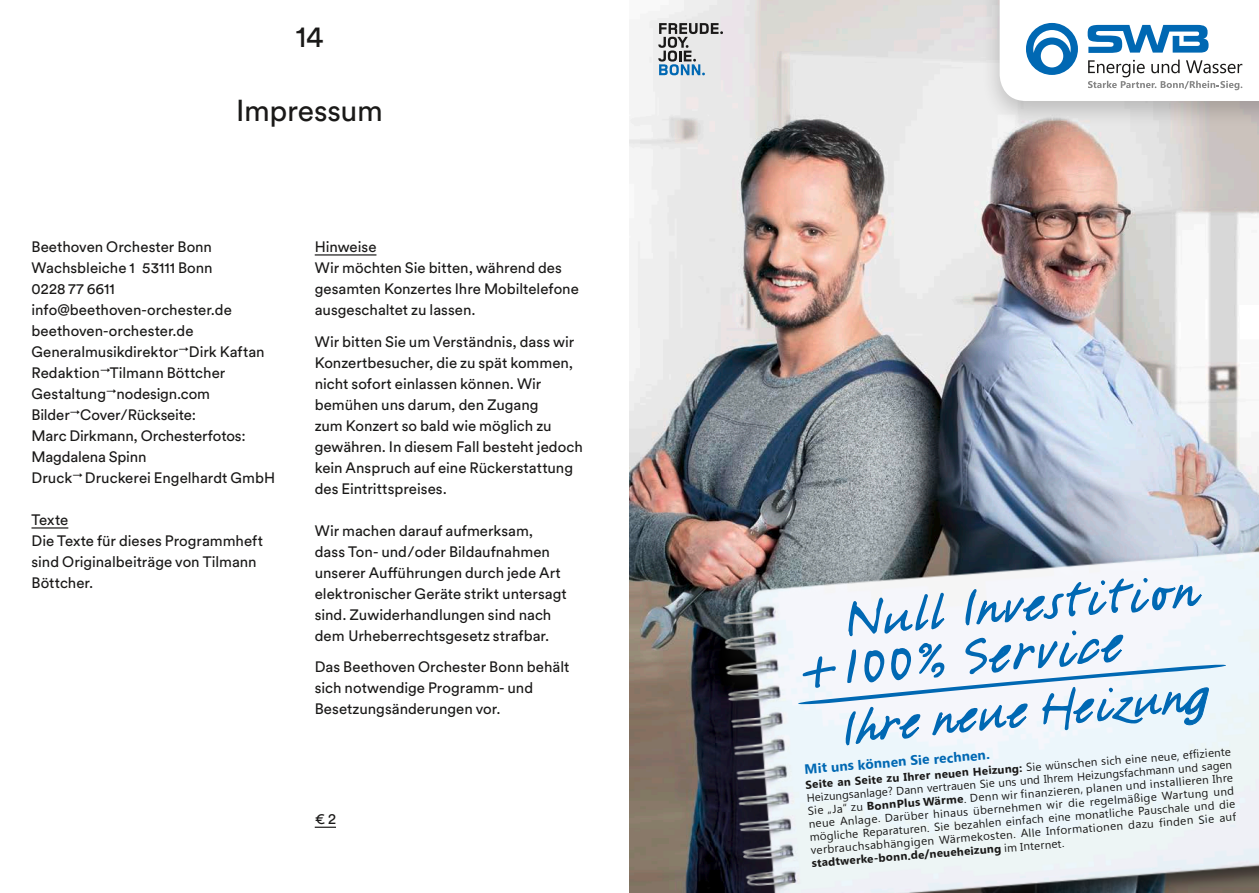
<style>
.page{position:relative;width:1259px;height:893px;background:#fff}
.page>*{position:absolute;margin:0;border:0;box-sizing:border-box;transform-origin:0 0}
.t1{font:30px "Circular Pro";letter-spacing:-.01em;color:#1a1918}
.t2{font:15px/21px "Circular Pro";color:#1a1918}
.t3{font:700 13.5px "Segoe UI";color:#0068b3}
.t4{font:11.25px/13.2px "Segoe UI";color:#1a1918;text-align:justify}
.t5{font:700 11.25px "Segoe UI";color:#1a1918}
.s1{font-weight:700}
.s2{font-size:11.85px}
.s3{font-weight:400}
</style>
<div class="page">
<hr style="left:32px;top:527px;width:36px;height:2px;background:#1a1918">
<svg style="left:315px;top:827px;width:21px;height:1px"></svg>
<svg style="left:314px;top:254px;width:63px;height:2px"></svg>
<img style="left:629px;top:0;width:630px;height:893px">
<svg style="left:658px;top:23px;width:65px;height:52px;background:#acb3b9"></svg>
<div style="left:981px;top:0;width:278px;height:128px;background:#1a1918;opacity:.2"></div>
<img style="left:708px;top:535px;width:551px;height:358px">
<svg style="left:843px;top:524px;width:379px;height:229px;background:#e8f1f6"></svg>
<img style="left:846px;top:417px;width:388px;height:222px">
<svg style="left:790px;top:579px;width:436px;height:166px"></svg>
<svg style="left:999px;top:0;width:260px;height:101px"></svg>
<h1 class="t1" style="left:296px;top:17px;width:29px">14</h1>
<h1 class="t1" style="left:236px;top:90px;width:148px">Impressum</h1>
<p class="t2" style="left:31px;top:236px;width:245px">Beethoven Orchester Bonn<br>Wachsbleiche 1 53111 Bonn<br>0228 77 6611 info@beethoven-orchester.de beethoven-orchester.de<br>Generalmusikdirektor<sup>→</sup>Dirk Kaftan<br>Redaktion<sup>→</sup>Tilmann Böttcher<br>Gestaltung<sup>→</sup>nodesign.com<br>Bilder<sup>→</sup>Cover/Rückseite:<br>Marc Dirkmann, Orchesterfotos:<br>Magdalena Spinn<br>Druck<sup>→</sup> Druckerei Engelhardt GmbH</p>
<p class="t2" style="left:31px;top:509px;width:233px">Texte<br>Die Texte für dieses Programmheft sind Originalbeiträge von Tilmann<br>Böttcher.</p>
<p class="t2" style="left:315px;top:236px;width:266px">Hinweise<br>Wir möchten Sie bitten, während des gesamten Konzertes Ihre Mobiltelefone ausgeschaltet zu lassen.</p>
<p class="t2" style="left:315px;top:330px;width:270px">Wir bitten Sie um Verständnis, dass wir Konzertbesucher, die zu spät kommen, nicht sofort einlassen können. Wir bemühen uns darum, den Zugang<br>zum Konzert so bald wie möglich zu gewähren. In diesem Fall besteht jedoch kein Anspruch auf eine Rückerstattung des Eintrittspreises.</p>
<p class="t2" style="left:315px;top:519px;width:254px">Wir machen darauf aufmerksam, dass Ton- und/oder Bildaufnahmen unserer Aufführungen durch jede Art elektronischer Geräte strikt untersagt sind. Zuwiderhandlungen sind nach dem Urheberrechtsgesetz strafbar.</p>
<p class="t2" style="left:315px;top:656px;width:256px">Das Beethoven Orchester Bonn behält sich notwendige Programm- und<br>Besetzungsänderungen vor.</p>
<p class="t2" style="left:315px;top:808px;width:23px">€ 2</p>
<p class="t4" style="left:805px;top:775px;width:428px;rotate:-4deg"><span class="s1">Seite an Seite zu Ihrer neuen Heizung:</span> Sie wünschen sich eine neue, effi ziente</p>
<p class="t3" style="left:803px;top:760px;width:187px;rotate:-5deg">Mit uns können Sie rechnen.</p>
<p class="t4" style="left:806px;top:792px;width:428px;rotate:-5deg">Heizungsanlage? Dann vertrauen Sie uns und Ihrem Heizungsfachmann und sagen</p>
<p class="t4" style="left:807px;top:801px;width:428px;rotate:-4deg">Sie „Ja“ zu <span class="s1">BonnPlus Wärme</span>. Denn wir finanzieren, planen und installieren Ihre neue Anlage. Darüber hinaus übernehmen wir die regelmäßige Wartung und mögliche Reparaturen. Sie bezahlen einfach eine monatliche Pauschale und die verbrauchsabhängigen Wärmekosten. Alle Informationen dazu finden Sie auf</p>
<p class="t5" style="left:811px;top:854px;width:255px;rotate:-4deg">stadtwerke-bonn.de<span class="s2">/</span>neueheizung <span class="s3">im Internet.</span></p>
</div>
